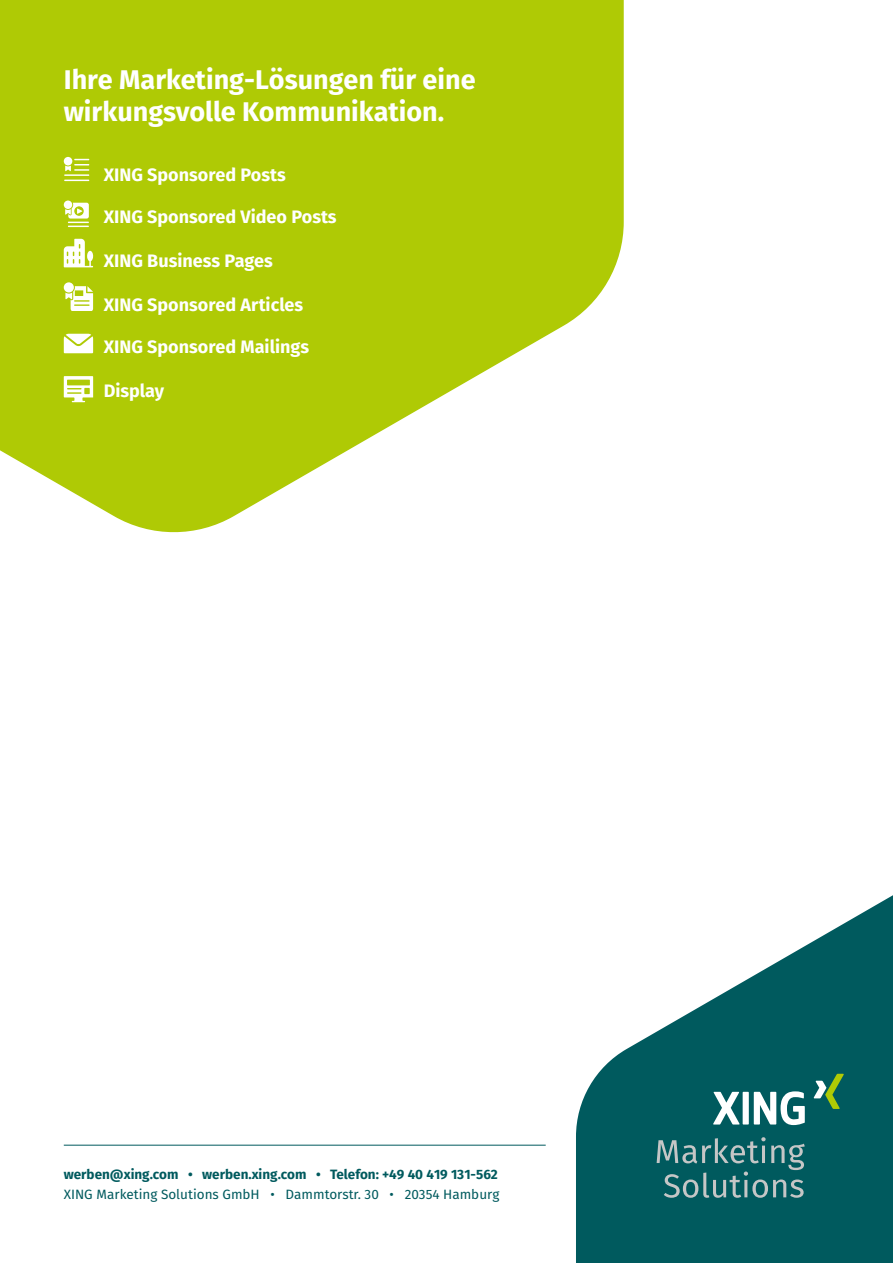
<style>
.page{position:relative;width:893px;height:1263px;background:#fff}
.page>*{position:absolute;margin:0;border:0;box-sizing:border-box;transform-origin:0 0}
.t1{font:700 27px/32.4px "Fira Sans";color:#fff}
.t2{font:700 18px "Fira Sans";color:#fff}
.t3{font:700 13.5px "Fira Sans";color:#005a5e}
.t4{font:13.5px "Fira Sans";color:#005a5e}
</style>
<div class="page">
<svg style="left:576px;top:895px;width:317px;height:368px;fill:#005a5e"></svg>
<svg style="left:713px;top:1092px;width:26px;height:32px"></svg>
<div style="left:743px;top:1092px;width:6px;height:32px;background:#fff"></div>
<svg style="left:754px;top:1091px;width:51px;height:34px"></svg>
<svg style="left:814px;top:1074px;width:30px;height:35px"></svg>
<svg style="left:657px;top:1137px;width:148px;height:61px;background:#307477"></svg>
<svg style="left:0;top:0;width:624px;height:533px;fill:#afca05"></svg>
<hr style="left:64px;top:1145px;width:482px;height:1px;background:#005a5e">
<svg style="left:64px;top:334px;width:29px;height:19px"></svg>
<div style="left:64px;top:201px;width:8px;height:8px;background:#fff;border-radius:50%"></div>
<svg style="left:65px;top:203px;width:24px;height:24px"></svg>
<svg style="left:64px;top:376px;width:29px;height:26px"></svg>
<div style="left:64px;top:157px;width:8px;height:8px;background:#fff;border-radius:50%"></div>
<hr style="left:64px;top:174px;width:25px;height:2px;background:#fff">
<svg style="left:64px;top:180px;width:25px;height:1px"></svg>
<svg style="left:65px;top:159px;width:24px;height:12px"></svg>
<svg style="left:64px;top:239px;width:29px;height:28px"></svg>
<svg style="left:64px;top:282px;width:10px;height:10px"></svg>
<svg style="left:65px;top:286px;width:28px;height:25px"></svg>
<h1 class="t1" style="left:64px;top:62px;width:413px">Ihre Marketing-Lösungen für eine wirkungsvolle Kommunikation.</h1>
<p class="t2" style="left:104px;top:160px;width:184px">XING Sponsored Posts</p>
<p class="t2" style="left:104px;top:202px;width:234px">XING Sponsored Video Posts</p>
<p class="t2" style="left:104px;top:246px;width:171px">XING Business Pages</p>
<p class="t2" style="left:104px;top:289px;width:201px">XING Sponsored Articles</p>
<p class="t2" style="left:104px;top:332px;width:207px">XING Sponsored Mailings</p>
<p class="t2" style="left:104px;top:376px;width:62px">Display</p>
<p class="t3" style="left:64px;top:1163px;width:436px">werben@xing.com • werben.xing.com • Telefon: +49 40 419 131-562</p>
<p class="t4" style="left:64px;top:1184px;width:437px">XING Marketing Solutions GmbH • Dammtorstr. 30 • 20354 Hamburg</p>
</div>
